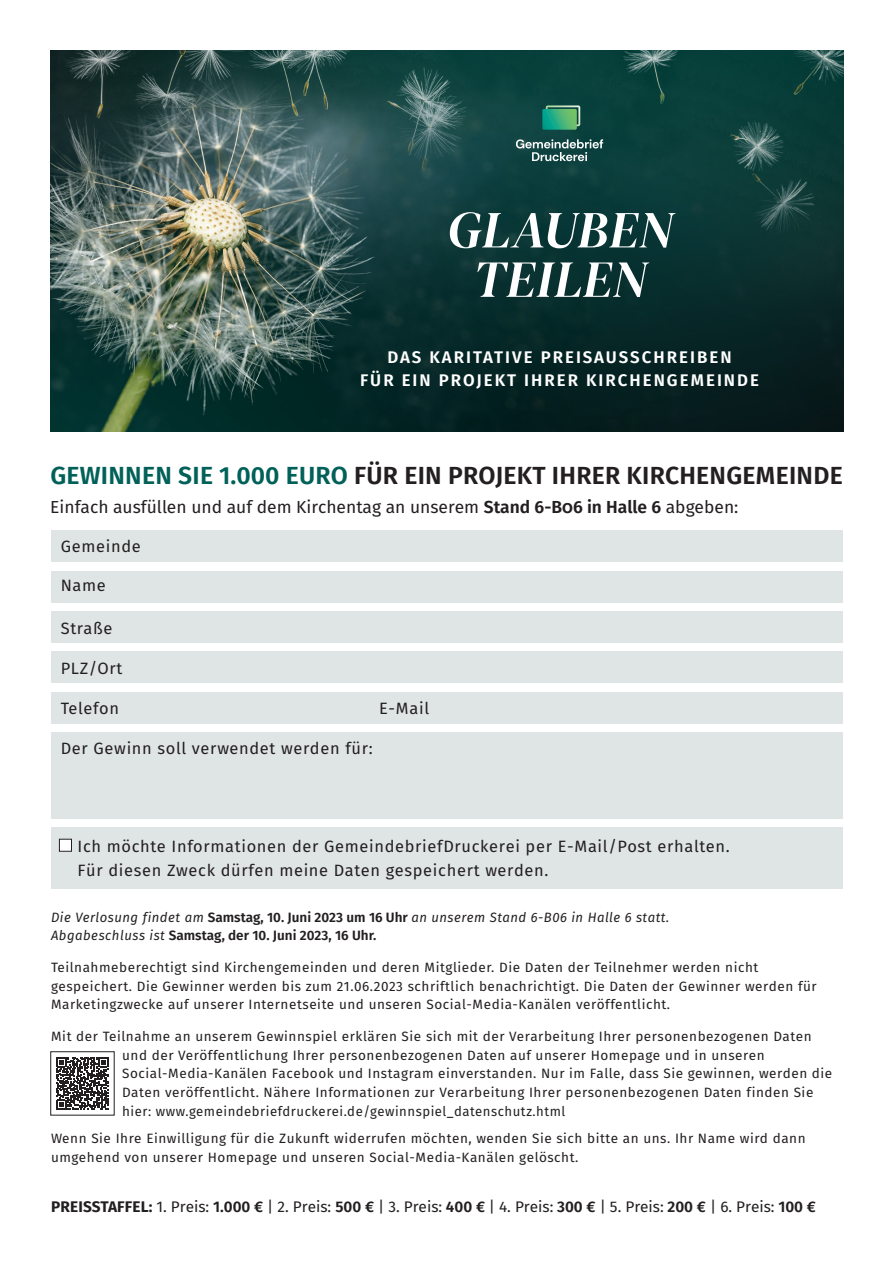
<style>
.page{position:relative;width:895px;height:1262px;background:#fff}
.page>*{position:absolute;margin:0;border:0;box-sizing:border-box;transform-origin:0 0}
.t1{font:italic 52.05px/49.3px "DM Serif Display";letter-spacing:.025em;color:#fff;text-align:center}
.t2{font:600 24.75px "Fira Sans";letter-spacing:.01em;color:#231f20}
.t3{font:17.4px "Fira Sans";color:#231f20}
.t4{font:600 16.8px/22.5px "Fira Sans";letter-spacing:.12em;color:#fff;text-align:center}
.t5{font:16.35px/24.6px "Fira Sans";letter-spacing:.04em;color:#231f20}
.t6{font:15.3px "Fira Sans";color:#231f20}
.t7{font:13.5px/18.8px "Fira Sans";letter-spacing:.04em;color:#231f20}
.t8{font:italic 13.5px/18.8px "Fira Sans";letter-spacing:.04em;color:#231f20}
.s1{color:#016159}
.s2{font-weight:600}
.s3{font-weight:600;font-style:normal}
.s4{font-weight:700}
</style>
<div class="page">
<img style="left:50px;top:50px;width:792px;height:382px">
<div style="left:52px;top:530px;width:790px;height:32px;background:#dfe5e4"></div>
<div style="left:52px;top:571px;width:790px;height:32px;background:#dfe5e4"></div>
<div style="left:52px;top:611px;width:790px;height:32px;background:#dfe5e4"></div>
<div style="left:52px;top:651px;width:790px;height:32px;background:#dfe5e4"></div>
<div style="left:52px;top:692px;width:790px;height:32px;background:#dfe5e4"></div>
<div style="left:52px;top:732px;width:790px;height:87px;background:#dfe5e4"></div>
<div style="left:52px;top:827px;width:790px;height:62px;background:#dfe5e4"></div>
<div style="left:59px;top:839px;width:12px;height:12px;background:#fff"></div>
<div style="left:59px;top:839px;width:13px;height:13px;border:1px solid #231f20"></div>
<svg style="left:515px;top:139px;width:88px;height:22px;background:#4d7372"></svg>
<svg style="left:542px;top:105px;width:38px;height:25px"></svg>
<svg style="left:56px;top:1057px;width:52px;height:52px"></svg>
<div style="left:50px;top:1051px;width:64px;height:64px;border:1px solid #231f20"></div>
<h1 class="t1" style="left:447px;top:206px;width:226px">GLAUBEN<br>TEILEN</h1>
<p class="t4" style="left:360px;top:345px;width:400px">DAS KARITATIVE PREISAUSSCHREIBEN<br>FÜR EIN PROJEKT IHRER KIRCHENGEMEINDE</p>
<h2 class="t2" style="left:50px;top:455px;width:793px"><span class="s1">GEWINNEN SIE 1.000 EURO</span> FÜR EIN PROJEKT IHRER KIRCHENGEMEINDE</h2>
<p class="t3" style="left:50px;top:494px;width:689px">Einfach ausfüllen und auf dem Kirchentag an unserem <span class="s2">Stand 6-B06 in Halle 6</span> abgeben:</p>
<p class="t5" style="left:61px;top:534px;width:81px">Gemeinde</p>
<p class="t5" style="left:61px;top:573px;width:47px">Name</p>
<p class="t5" style="left:61px;top:615px;width:53px">Straße</p>
<p class="t5" style="left:61px;top:655px;width:63px">PLZ/Ort</p>
<p class="t5" style="left:61px;top:695px;width:60px">Telefon</p>
<p class="t5" style="left:379px;top:696px;width:52px">E-Mail</p>
<p class="t5" style="left:61px;top:736px;width:313px">Der Gewinn soll verwendet werden für:</p>
<p class="t5" style="left:77px;top:833px;width:653px">Ich möchte Informationen der GemeindebriefDruckerei per E-Mail/Post erhalten.<br>Für diesen Zweck dürfen meine Daten gespeichert werden.</p>
<p class="t8" style="left:51px;top:907px;width:619px">Die Verlosung findet am <span class="s3">Samstag, 10. Juni 2023 um 16 Uhr</span> an unserem Stand 6-B06 in Halle 6 statt.<br>Abgabeschluss ist <span class="s3">Samstag, der 10. Juni 2023, 16 Uhr.</span></p>
<p class="t7" style="left:51px;top:957px;width:766px">Teilnahmeberechtigt sind Kirchengemeinden und deren Mitglieder. Die Daten der Teilnehmer werden nicht gespeichert. Die Gewinner werden bis zum 21.06.2023 schriftlich benachrichtigt. Die Daten der Gewinner werden für<br>Marketingzwecke auf unserer Internetseite und unseren Social-Media-Kanälen veröffentlicht.</p>
<p class="t7" style="left:122px;top:1026px;width:711px;text-indent:-71px">Mit der Teilnahme an unserem Gewinnspiel erklären Sie sich mit der Verarbeitung Ihrer personenbezogenen Daten und der Veröffentlichung Ihrer personenbezogenen Daten auf unserer Homepage und in unseren Social-Media-Kanälen Facebook und Instagram einverstanden. Nur im Falle, dass Sie gewinnen, werden die Daten veröffentlicht. Nähere Informationen zur Verarbeitung Ihrer personenbezogenen Daten finden Sie hier: www.gemeindebriefdruckerei.de/gewinnspiel_datenschutz.html</p>
<p class="t7" style="left:51px;top:1129px;width:755px">Wenn Sie Ihre Einwilligung für die Zukunft widerrufen möchten, wenden Sie sich bitte an uns. Ihr Name wird dann umgehend von unserer Homepage und unseren Social-Media-Kanälen gelöscht.</p>
<p class="t6" style="left:51px;top:1195px;width:766px"><span class="s4">PREISSTAFFEL:</span> 1. Preis: <span class="s2">1.000 €</span> | 2. Preis: <span class="s2">500 €</span> | 3. Preis: <span class="s2">400 €</span> | 4. Preis: <span class="s2">300 €</span> | 5. Preis: <span class="s2">200 €</span> | 6. Preis: <span class="s2">100 €</span></p>
</div>
